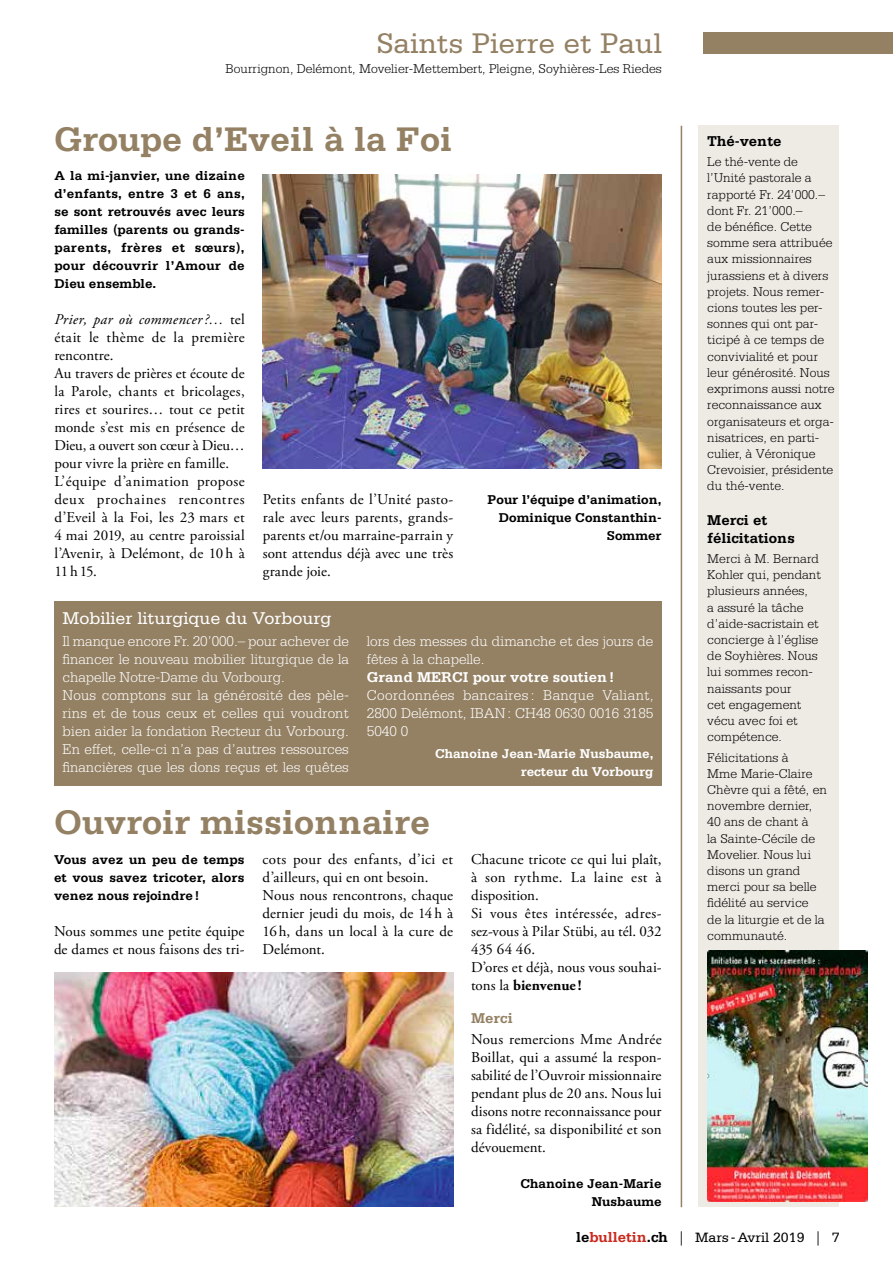
<style>
.page{position:relative;width:893px;height:1263px;background:#fff}
.page>*{position:absolute;margin:0;border:0;box-sizing:border-box;transform-origin:0 0}
.t1{font:700 36px "Serifa";color:#948164}
.t2{font:30px "Serifa";color:#948164}
.t3{font:18px "Serifa";color:#fff}
.t4{font:15px/18px "Adobe Garamond Pro";letter-spacing:.01em;color:#000}
.t5{font:300 15px/18px "Serifa";color:#fff}
.t6{font:700 15px/18px "Serifa";color:#000}
.t7{font:700 15px "Serifa";color:#fff}
.t8{font:700 15px "Serifa";color:#948164}
.t9{font:14.25px "Serifa";color:#000}
.t10{font:300 13.5px/16.2px "Serifa";color:#000}
.t11{font:700 13.5px/18px "Serifa";color:#000;text-align:justify}
.t12{font:700 13.5px/18px "Serifa";color:#fff;text-align:right}
.s1{font-style:italic}
.s2{font-weight:700}
.s3{font-weight:700;font-size:15px}
.s4{font-weight:700;font-size:15px;color:#ca291d}
.s5{font-family:"Adobe Garamond Pro"}
</style>
<div class="page">
<div style="left:703px;top:33px;width:190px;height:21px;background:#948164"></div>
<hr style="left:681px;top:126px;width:1px;height:1081px;background:#948164">
<div style="left:699px;top:126px;width:140px;height:1081px;background:#eeebe5"></div>
<div style="left:54px;top:601px;width:608px;height:185px;background:#948164"></div>
<img style="left:262px;top:174px;width:400px;height:294px">
<img style="left:708px;top:951px;width:160px;height:250px">
<img style="left:54px;top:972px;width:399px;height:234px">
<h2 class="t2" style="left:377px;top:27px;width:287px">Saints Pierre et Paul</h2>
<p class="t10" style="left:226px;top:61px;width:438px">Bourrignon, Delémont, Movelier-Mettembert, Pleigne, Soyhières-Les Riedes</p>
<h1 class="t1" style="left:54px;top:118px;width:400px">Groupe d’Eveil à la Foi</h1>
<p class="t6" style="left:707px;top:132px;width:76px">Thé-vente</p>
<p class="t10" style="left:707px;top:154px;width:129px">Le thé-vente de l’Unité pastorale a rapporté Fr. 24’000.– dont Fr. 21’000.–<br>de bénéfice. Cette somme sera attribuée aux missionnaires jurassiens et à divers projets. Nous remer&shy;cions toutes les per&shy;sonnes qui ont par&shy;ticipé à ce temps de convivialité et pour leur générosité. Nous exprimons aussi notre reconnaissance aux organisateurs et orga&shy;nisatrices, en parti&shy;culier, à Véronique<br>Crevoisier, présidente du thé-vente.</p>
<p class="t6" style="left:707px;top:510px;width:89px">Merci et félicitations</p>
<p class="t10" style="left:707px;top:550px;width:115px">Merci à M. Bernard<br>Kohler qui, pendant plusieurs années,<br>a assuré la tâche d’aide-sacristain et concierge à l’église de Soyhières. Nous lui sommes recon&shy;naissants pour<br>cet engagement vécu avec foi et compétence.</p>
<p class="t10" style="left:707px;top:749px;width:121px">Félicitations à<br>Mme Marie-Claire<br>Chèvre qui a fêté, en novembre dernier,<br>40 ans de chant à<br>la Sainte-Cécile de<br>Movelier. Nous lui disons un grand merci pour sa belle fidélité au service<br>de la liturgie et de la communauté.</p>
<p class="t11" style="left:54px;top:166px;width:192px">A la mi-janvier, une dizaine d’enfants, entre 3 et 6 ans, se sont retrouvés avec leurs familles (parents ou grands&shy;parents, frères et sœurs), pour découvrir l’Amour de Dieu ensemble.</p>
<p class="t4" style="left:54px;top:311px;width:192px"><span class="s1">Prier, par où commencer?…</span> tel était le thème de la première rencontre.<br>Au travers de prières et écoute de la Parole, chants et bricolages, rires et sourires… tout ce petit monde s’est mis en présence de<br>Dieu, a ouvert son cœur à Dieu… pour vivre la prière en famille.<br>L’équipe d’animation propose deux prochaines rencontres d’Eveil à la Foi, les 23 mars et<br>4 mai 2019, au centre paroissial l’Avenir, à Delémont, de 10 h à<br>11h15.</p>
<p class="t4" style="left:263px;top:491px;width:192px;text-align:justify">Petits enfants de l’Unité pasto&shy;rale avec leurs parents, grands&shy;parents et/ou marraine-parrain y sont attendus déjà avec une très grande joie.</p>
<p class="t11" style="left:487px;top:490px;width:176px;text-align:right">Pour l’équipe d’animation,<br>Dominique Constanthin-<br>Sommer</p>
<p class="t3" style="left:63px;top:608px;width:271px">Mobilier liturgique du Vorbourg</p>
<p class="t5" style="left:63px;top:632px;width:288px">Il manque encore Fr. 20’000.– pour achever de financer le nouveau mobilier liturgique de la chapelle Notre-Dame du Vorbourg.<br>Nous comptons sur la générosité des pèle&shy;rins et de tous ceux et celles qui voudront bien aider la fondation Recteur du Vorbourg.<br>En effet, celle-ci n’a pas d’autres ressources financières que les dons reçus et les quêtes</p>
<p class="t5" style="left:367px;top:632px;width:288px">lors des messes du dimanche et des jours de fêtes à la chapelle.</p>
<p class="t7" style="left:367px;top:668px;width:249px">Grand MERCI pour votre soutien!</p>
<p class="t5" style="left:367px;top:686px;width:288px;text-align:justify">Coordonnées bancaires : Banque Valiant, 2800 Delémont, IBAN: CH48 0630 0016 3185<br>5040 0</p>
<p class="t12" style="left:435px;top:744px;width:220px">Chanoine Jean-Marie Nusbaume, recteur du Vorbourg</p>
<h1 class="t1" style="left:54px;top:801px;width:378px">Ouvroir missionnaire</h1>
<p class="t4" style="left:263px;top:851px;width:192px">cots pour des enfants, d’ici et d’ailleurs, qui en ont besoin.<br>Nous nous rencontrons, chaque dernier jeudi du mois, de 14h à<br>16 h, dans un local à la cure de<br>Delémont.</p>
<p class="t4" style="left:471px;top:851px;width:192px">Chacune tricote ce qui lui plaît, à son rythme. La laine est à disposition.<br>Si vous êtes intéressée, adres&shy;sez-vous à Pilar Stübi, au tél. 032<br>435 64 46.<br>D’ores et déjà, nous vous souhai&shy;tons la <span class="s2">bienvenue !</span></p>
<p class="t8" style="left:471px;top:1009px;width:43px">Merci</p>
<p class="t4" style="left:471px;top:1031px;width:192px;text-align:justify">Nous remercions Mme Andrée Boillat, qui a assumé la respon&shy;sabilité de l’Ouvroir missionnaire pendant plus de 20 ans. Nous lui disons notre reconnaissance pour sa fidélité, sa disponibilité et son dévouement.</p>
<p class="t11" style="left:520px;top:1174px;width:143px;text-align:right">Chanoine Jean-Marie<br>Nusbaume</p>
<p class="t11" style="left:54px;top:850px;width:192px">Vous avez un peu de temps et vous savez tricoter, alors venez nous rejoindre!</p>
<p class="t4" style="left:54px;top:923px;width:192px">Nous sommes une petite équipe de dames et nous faisons des tri-</p>
<p class="t9" style="left:576px;top:1230px;width:265px"><span class="s3">le</span><span class="s4">bulletin</span><span class="s3">.ch</span> <span class="s5">|</span> Mars-Avril 2019 <span class="s5">|</span> 7</p>
</div>
